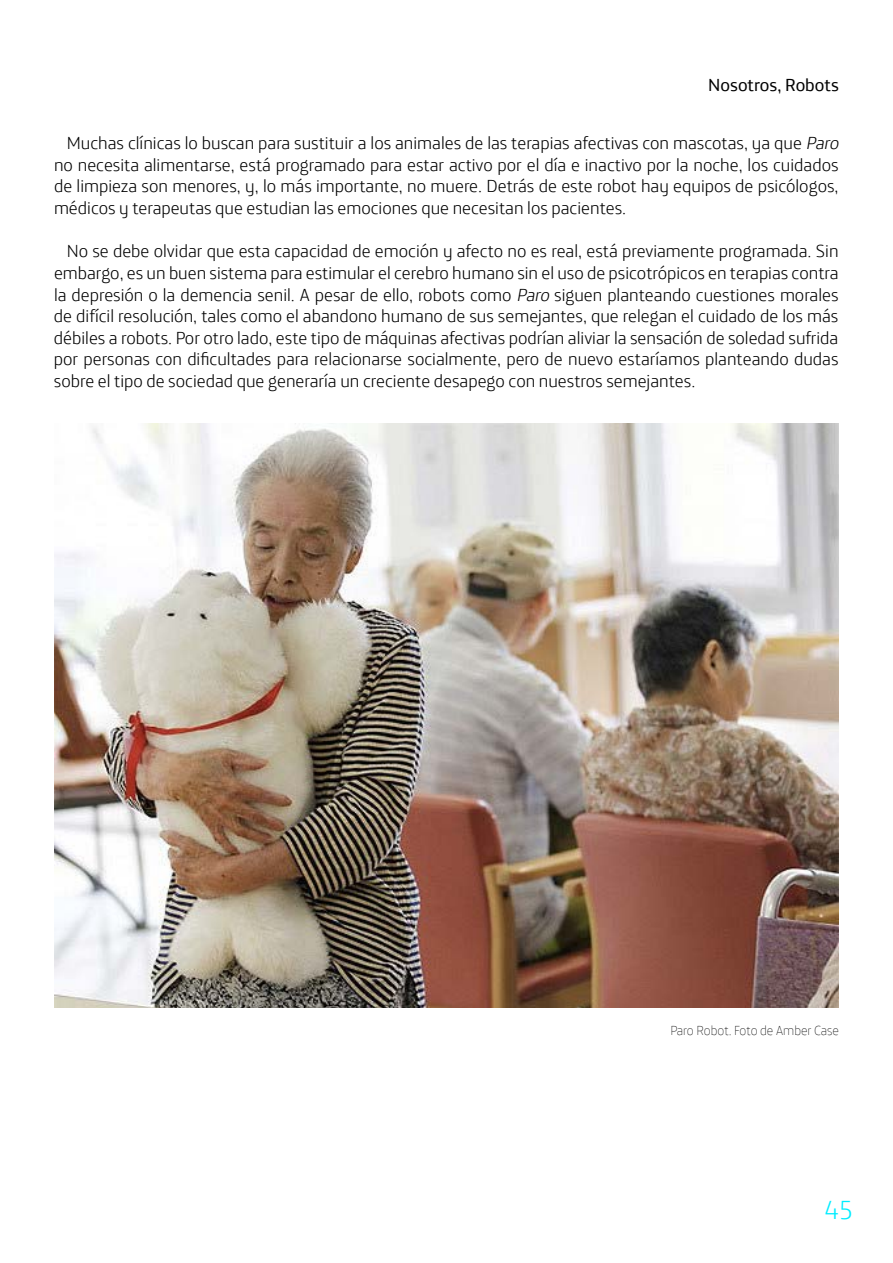
<style>
.page{position:relative;width:893px;height:1263px;background:#fff}
.page>*{position:absolute;margin:0;border:0;box-sizing:border-box;transform-origin:0 0}
.t1{font:300 27px "Telefonica";color:#00edff}
.t2{font:300 18px/21.6px "Telefonica";color:#000}
.t3{font:18px "Telefonica";color:#000}
.t4{font:200 13.5px "Telefonica";color:#000}
.s1{font-style:italic}
</style>
<div class="page">
<img style="left:54px;top:423px;width:785px;height:584px">
<p class="t3" style="left:708px;top:69px;width:132px">Nosotros, Robots</p>
<p class="t2" style="left:54px;top:130px;width:791px;text-indent:13px">Muchas clínicas lo buscan para sustituir a los animales de las terapias afectivas con mascotas, ya que <span class="s1">Paro </span>no necesita alimentarse, está programado para estar activo por el día e inactivo por la noche, los cuidados de limpieza son menores, y, lo más importante, no muere. Detrás de este robot hay equipos de psicólogos, médicos y terapeutas que estudian las emociones que necesitan los pacientes.</p>
<p class="t2" style="left:54px;top:238px;width:786px;text-align:justify;text-indent:13px">No se debe olvidar que esta capacidad de emoción y afecto no es real, está previamente programada. Sin embargo, es un buen sistema para estimular el cerebro humano sin el uso de psicotrópicos en terapias contra la depresión o la demencia senil. A pesar de ello, robots como <span class="s1">Paro</span> siguen planteando cuestiones morales de difícil resolución, tales como el abandono humano de sus semejantes, que relegan el cuidado de los más débiles a robots. Por otro lado, este tipo de máquinas afectivas podrían aliviar la sensación de soledad sufrida por personas con dificultades para relacionarse socialmente, pero de nuevo estaríamos planteando dudas sobre el tipo de sociedad que generaría un creciente desapego con nuestros semejantes.</p>
<p class="t4" style="left:670px;top:1019px;width:170px">Paro Robot. Foto de Amber Case</p>
<h1 class="t1" style="left:825px;top:1186px;width:30px">45</h1>
</div>
